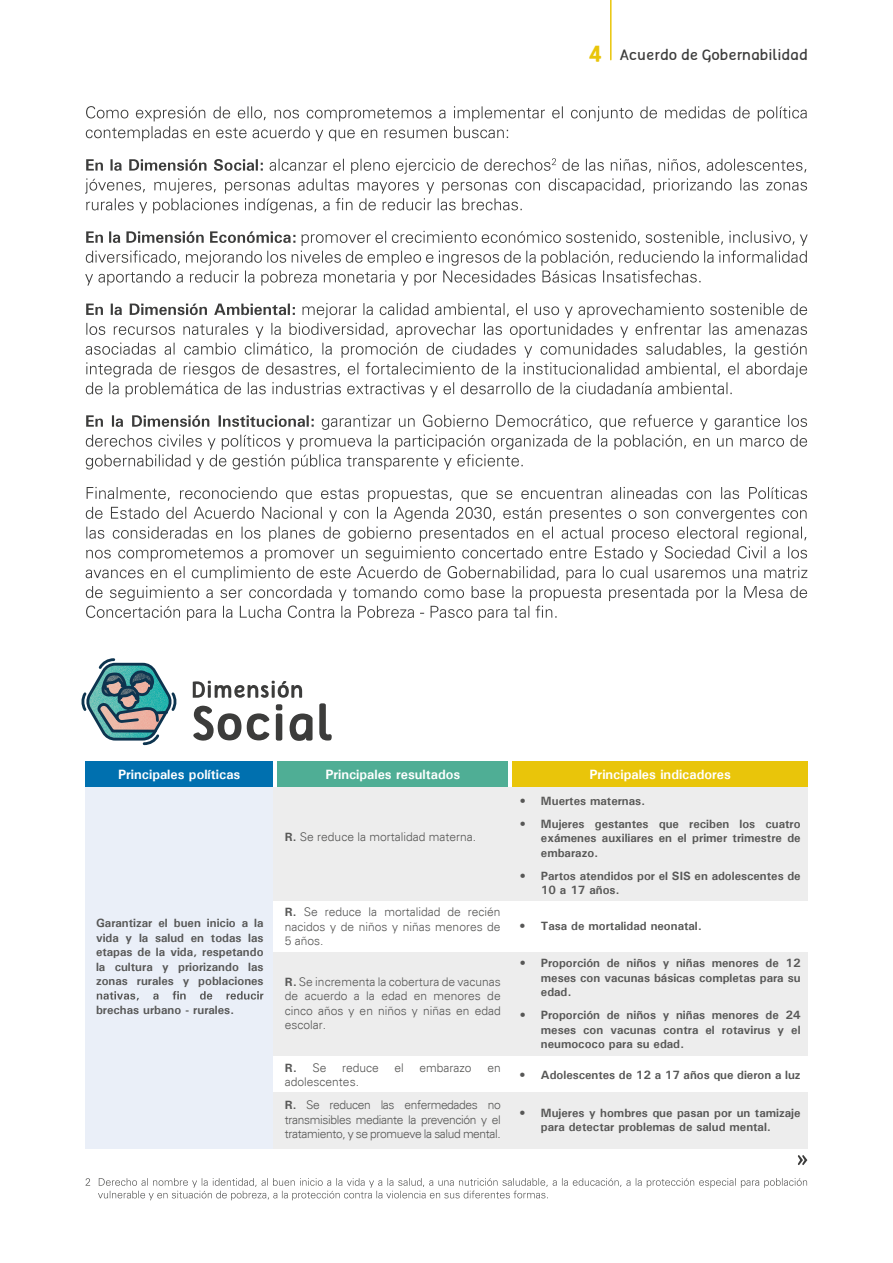
<style>
.page{position:relative;width:893px;height:1263px;background:#fff}
.page>*{position:absolute;margin:0;border:0;box-sizing:border-box;transform-origin:0 0}
.t1{font:15px "Tellural";color:#3c3c3b}
.t2{font:700 13.5px "Univers";color:#fff}
.t3{font:700 12px/14.4px "Univers";color:#575756;text-align:justify}
.t4{font:300 12px/14.4px "Univers";color:#575756;text-align:justify}
.t5{font:300 12px/23px "Univers";letter-spacing:-.03em;color:#575756}
.s1{font-weight:700;font-size:24px;color:#e9c50a}
.s2{font-weight:700}
.s3{font-weight:300}
</style>
<div class="page">
<hr style="left:610px;top:0;width:2px;height:60px;background:#e9c50a">
<svg style="left:193px;top:681px;width:139px;height:60px"></svg>
<svg style="left:82px;top:658px;width:94px;height:88px"></svg>
<svg style="left:86px;top:487px;width:721px;height:134px"></svg>
<svg style="left:86px;top:415px;width:721px;height:54px"></svg>
<svg style="left:86px;top:303px;width:721px;height:94px"></svg>
<svg style="left:85px;top:231px;width:723px;height:55px"></svg>
<svg style="left:85px;top:158px;width:722px;height:55px"></svg>
<svg style="left:86px;top:106px;width:721px;height:35px"></svg>
<svg style="left:86px;top:1178px;width:721px;height:22px"></svg>
<div style="left:273px;top:952px;width:535px;height:103px;background:#ededed"></div>
<div style="left:273px;top:1092px;width:535px;height:57px;background:#ededed"></div>
<div style="left:85px;top:761px;width:188px;height:27px;background:#0070af"></div>
<div style="left:85px;top:788px;width:188px;height:361px;background:#eaeff8"></div>
<div style="left:278px;top:761px;width:230px;height:26px;background:#4fae95"></div>
<div style="left:513px;top:761px;width:295px;height:27px;background:#e9c50a"></div>
<div style="left:273px;top:787px;width:535px;height:113px;background:#ededed"></div>
<svg style="left:97px;top:991px;width:166px;height:9px"></svg>
<svg style="left:798px;top:1155px;width:9px;height:10px"></svg>
<p class="t1" style="left:589px;top:46px;width:221px"><span class="s1">4</span> Acuerdo de Gobernabilidad</p>
<p class="t2" style="left:118px;top:765px;width:124px">Principales políticas</p>
<p class="t3" style="left:96px;top:916px;width:169px">Garantizar el buen inicio a la vida y la salud en todas las etapas de la vida, respetando la cultura y priorizando las zonas rurales y poblaciones</p>
<p class="t3" style="left:96px;top:1002px;width:140px">brechas urbano - rurales.</p>
<p class="t2" style="left:325px;top:765px;width:136px">Principales resultados</p>
<p class="t4" style="left:285px;top:830px;width:193px"><span class="s2">R.</span> Se reduce la mortalidad materna.</p>
<p class="t4" style="left:285px;top:905px;width:217px"><span class="s2">R.</span> Se reduce la mortalidad de recién nacidos y de niños y niñas menores de 5 años.</p>
<p class="t4" style="left:285px;top:974px;width:217px"><span class="s2">R.</span> Se incrementa la cobertura de vacunas de acuerdo a la edad en menores de cinco años y en niños y niñas en edad escolar.</p>
<p class="t3" style="left:285px;top:1060px;width:43px">R. <span class="s3">Se</span></p>
<p class="t4" style="left:342px;top:1060px;width:38px">reduce</p>
<p class="t4" style="left:395px;top:1060px;width:11px">el</p>
<p class="t4" style="left:420px;top:1060px;width:54px">embarazo</p>
<p class="t4" style="left:487px;top:1060px;width:15px">en</p>
<p class="t5" style="left:285px;top:1071px;width:217px">adolescentes.<br><span class="s2">R.</span> Se reducen las enfermedades no</p>
<p class="t5" style="left:285px;top:1112px;width:217px;line-height:14.4px">transmisibles mediante la prevención y el tratamiento, y se promueve la salud mental.</p>
<p class="t2" style="left:590px;top:765px;width:143px">Principales indicadores</p>
<p class="t3" style="left:520px;top:793px;width:127px">• Muertes maternas.</p>
<p class="t3" style="left:541px;top:816px;width:261px;text-indent:-21px">• Mujeres gestantes que reciben los cuatro exámenes auxiliares en el primer trimestre de embarazo.</p>
<p class="t3" style="left:541px;top:868px;width:261px;text-indent:-21px">• Partos atendidos por el SIS en adolescentes de<br>10 a 17 años.</p>
<p class="t3" style="left:520px;top:918px;width:184px">• Tasa de mortalidad neonatal.</p>
<p class="t3" style="left:541px;top:956px;width:261px;text-indent:-21px">• Proporción de niños y niñas menores de 12 meses con vacunas básicas completas para su edad.</p>
<p class="t3" style="left:541px;top:1007px;width:261px;text-indent:-21px">• Proporción de niños y niñas menores de 24 meses con vacunas contra el rotavirus y el neumococo para su edad.</p>
<p class="t3" style="left:520px;top:1067px;width:282px">• Adolescentes de 12 a 17 años que dieron a luz</p>
<p class="t3" style="left:541px;top:1105px;width:261px;text-indent:-21px">• Mujeres y hombres que pasan por un tamizaje para detectar problemas de salud mental.</p>
</div>
